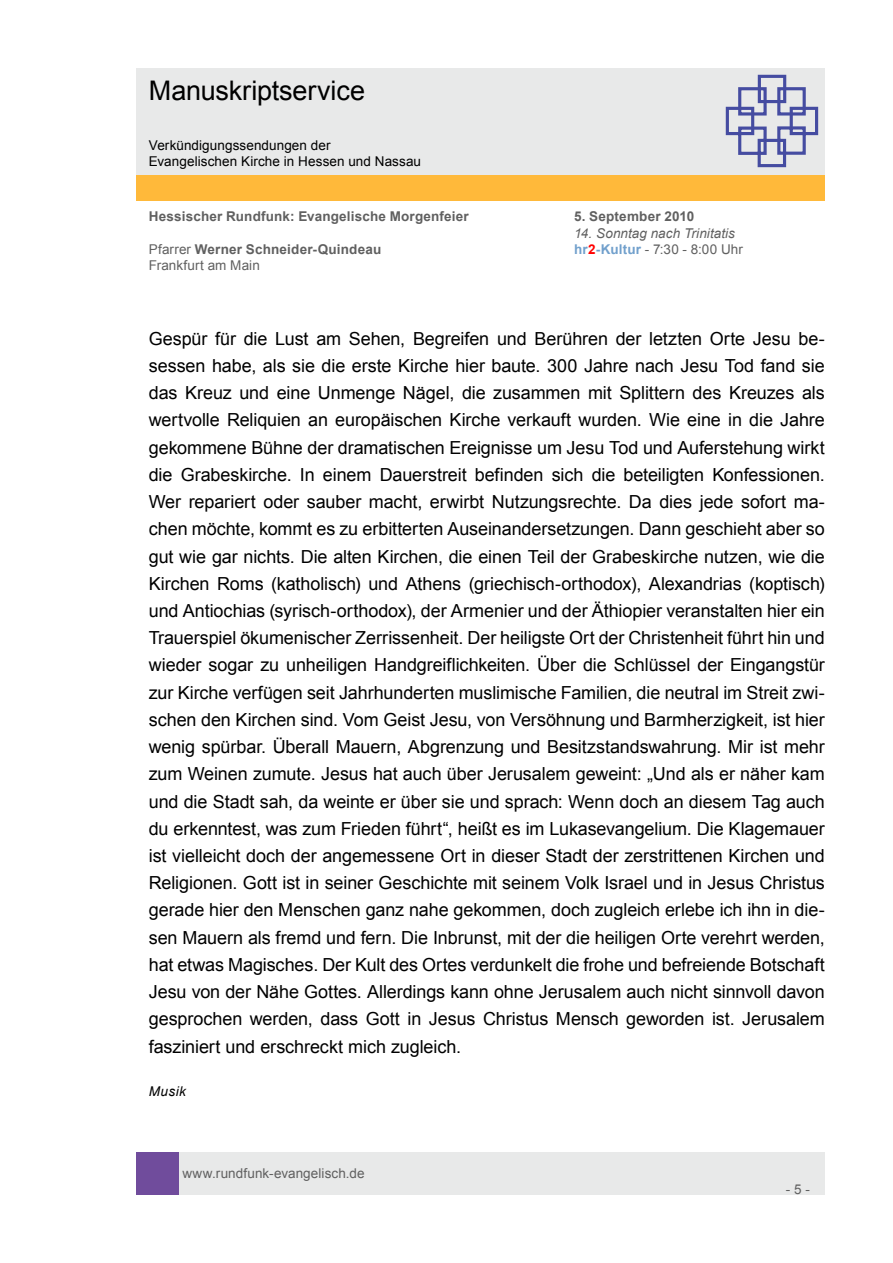
<style>
.page{position:relative;width:893px;height:1263px;background:#fff}
.page>*{position:absolute;margin:0;border:0;box-sizing:border-box;transform-origin:0 0}
.t1{font:27px "Arial";letter-spacing:-.005em;color:#000}
.t2{font:18px/27.2px "Arial";letter-spacing:-.005em;color:#000;text-align:justify}
.t3{font:700 13.5px "Arial";letter-spacing:.015em;color:#606060}
.t4{font:13.5px "Arial";letter-spacing:.005em;color:#606060}
.t5{font:13.5px/16.2px "Arial";letter-spacing:.005em;color:#000}
.t6{font:italic 13.5px "Arial";letter-spacing:.005em;color:#606060}
.t7{font:italic 13.5px "Arial";letter-spacing:.035em;color:#000}
.s1{font-weight:400}
.s2{font-weight:700;color:#71a0cc}
.s3{font-weight:700;color:#f00}
</style>
<div class="page">
<div style="left:179px;top:1152px;width:646px;height:43px;background:#e8e9e9"></div>
<div style="left:136px;top:1152px;width:43px;height:43px;background:#704c9c"></div>
<div style="left:136px;top:175px;width:689px;height:26px;background:#ffb93a"></div>
<div style="left:136px;top:68px;width:689px;height:106px;background:#e8e9e9"></div>
<svg style="left:725px;top:74px;width:94px;height:94px"></svg>
<h1 class="t1" style="left:149px;top:73px;width:218px">Manuskriptservice</h1>
<p class="t5" style="left:149px;top:137px;width:274px">Verkündigungssendungen der<br>Evangelischen Kirche in Hessen und Nassau</p>
<p class="t3" style="left:149px;top:208px;width:322px">Hessischer Rundfunk: Evangelische Morgenfeier</p>
<p class="t3" style="left:574px;top:208px;width:122px">5. September 2010</p>
<p class="t6" style="left:574px;top:224px;width:162px">14. Sonntag nach Trinitatis</p>
<p class="t3" style="left:149px;top:240px;width:234px"><span class="s1">Pfarrer</span> Werner Schneider-Quindeau</p>
<p class="t4" style="left:574px;top:240px;width:170px"><span class="s2">hr</span><span class="s3">2</span><span class="s2">-Kultur</span> - 7:30 - 8:00 Uhr</p>
<p class="t4" style="left:149px;top:256px;width:113px">Frankfurt am Main</p>
<p class="t2" style="left:149px;top:325px;width:678px">Gespür für die Lust am Sehen, Begreifen und Berühren der letzten Orte Jesu be&shy;sessen habe, als sie die erste Kirche hier baute. 300 Jahre nach Jesu Tod fand sie das Kreuz und eine Unmenge Nägel, die zusammen mit Splittern des Kreuzes als wertvolle Reliquien an europäischen Kirche verkauft wurden. Wie eine in die Jahre gekommene Bühne der dramatischen Ereignisse um Jesu Tod und Auferstehung wirkt die Grabeskirche. In einem Dauerstreit befinden sich die beteiligten Konfessionen.<br>Wer repariert oder sauber macht, erwirbt Nutzungsrechte. Da dies jede sofort ma&shy;chen möchte, kommt es zu erbitterten Auseinandersetzungen. Dann geschieht aber so gut wie gar nichts. Die alten Kirchen, die einen Teil der Grabeskirche nutzen, wie die Kirchen Roms (katholisch) und Athens (griechisch-orthodox), Alexandrias (koptisch) und Antiochias (syrisch-orthodox), der Armenier und der Äthiopier veranstalten hier ein Trauerspiel ökumenischer Zerrissenheit. Der heiligste Ort der Christenheit führt hin und wieder sogar zu unheiligen Handgreiflichkeiten. Über die Schlüssel der Eingangstür zur Kirche verfügen seit Jahrhunderten muslimische Familien, die neutral im Streit zwi&shy;schen den Kirchen sind. Vom Geist Jesu, von Versöhnung und Barmherzigkeit, ist hier wenig spürbar. Überall Mauern, Abgrenzung und Besitzstandswahrung. Mir ist mehr zum Weinen zumute. Jesus hat auch über Jerusalem geweint: „Und als er näher kam und die Stadt sah, da weinte er über sie und sprach: Wenn doch an diesem Tag auch du erkenntest, was zum Frieden führt“, heißt es im Lukasevangelium. Die Klagemauer ist vielleicht doch der angemessene Ort in dieser Stadt der zerstrittenen Kirchen und Religionen. Gott ist in seiner Geschichte mit seinem Volk Israel und in Jesus Christus gerade hier den Menschen ganz nahe gekommen, doch zugleich erlebe ich ihn in die&shy;sen Mauern als fremd und fern. Die Inbrunst, mit der die heiligen Orte verehrt werden, hat etwas Magisches. Der Kult des Ortes verdunkelt die frohe und befreiende Botschaft Jesu von der Nähe Gottes. Allerdings kann ohne Jerusalem auch nicht sinnvoll davon gesprochen werden, dass Gott in Jesus Christus Mensch geworden ist. Jerusalem fasziniert und erschreckt mich zugleich.</p>
<p class="t7" style="left:149px;top:1082px;width:39px">Musik</p>
<p class="t4" style="left:182px;top:1164px;width:184px">www.rundfunk-evangelisch.de</p>
<p class="t4" style="left:786px;top:1180px;width:26px">- 5 -</p>
</div>
